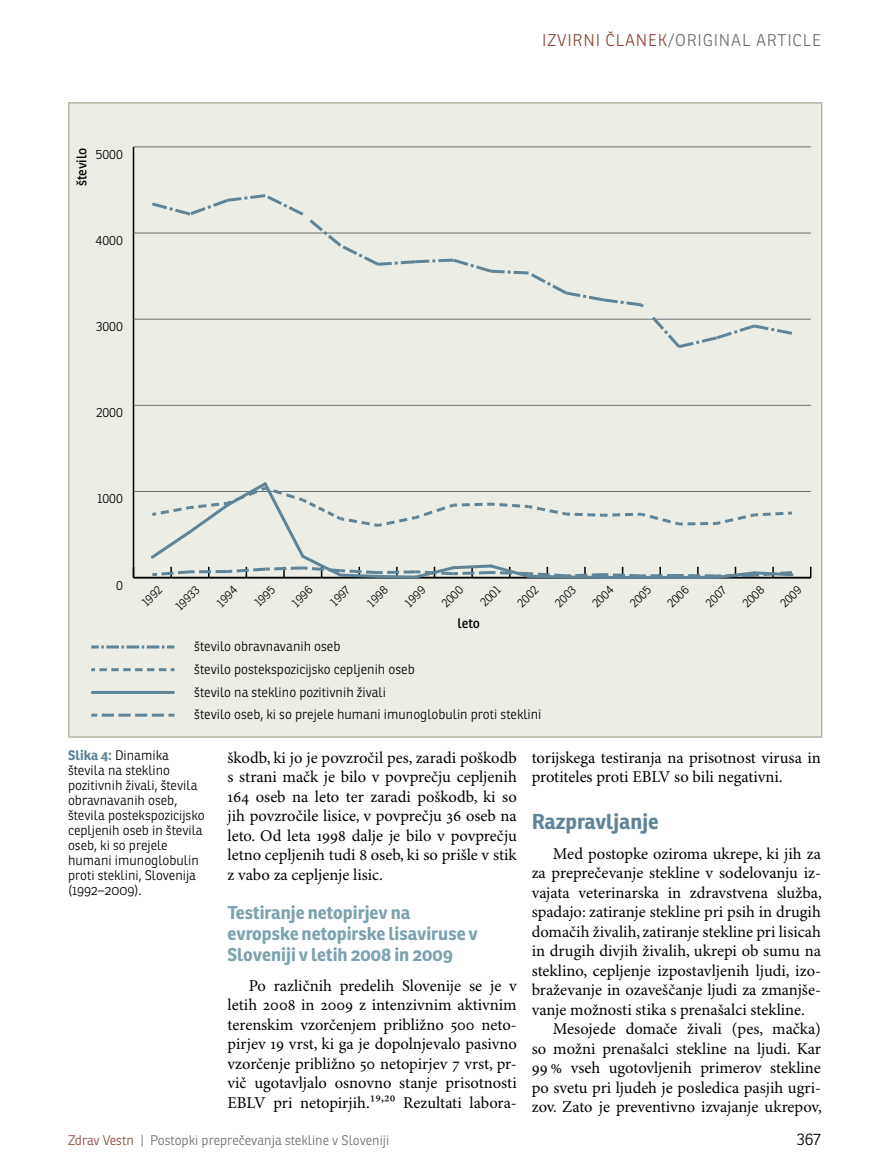
<style>
.page{position:relative;width:872px;height:1166px;background:#fff}
.page>*{position:absolute;margin:0;border:0;box-sizing:border-box;transform-origin:0 0}
.t1{font:700 21px "Ronnia";color:#5f8498}
.t2{font:700 18px/21px "Ronnia";color:#7ca2af}
.t3{font:16.5px/19.5px "Minion Pro";color:#000;text-align:justify}
.t4{font:300 16.5px "Ronnia";letter-spacing:.05em;color:#6d6e71}
.t5{font:300 16.5px "Ronnia";color:#000}
.t6{font:300 13.5px/15px "Ronnia";color:#000}
.t7{font:300 13.5px "Ronnia";color:#6d6e71}
.t8{font:13.5px "Ronnia";color:#000}
.t9{font:300 13.05px "Ronnia";color:#000}
.t10{font:300 12px "Ronnia";color:#000}
.s1{color:#8a4638}
.s2{font-weight:700;color:#5f8498}
</style>
<div class="page">
<div style="left:69px;top:103px;width:752px;height:633px;background:#ecede5"></div>
<hr style="left:133px;top:147px;width:1px;height:430px;background:#000">
<hr style="left:133px;top:576px;width:677px;height:2px;background:#000">
<hr style="left:133px;top:491px;width:677px;height:1px;background:#6d6e71">
<hr style="left:133px;top:405px;width:677px;height:1px;background:#6d6e71">
<hr style="left:133px;top:319px;width:677px;height:1px;background:#6d6e71">
<hr style="left:133px;top:232px;width:677px;height:1px;background:#6d6e71">
<hr style="left:133px;top:146px;width:677px;height:1px;background:#6d6e71">
<svg style="left:149px;top:194px;width:646px;height:154px"></svg>
<svg style="left:148px;top:482px;width:647px;height:97px"></svg>
<svg style="left:91px;top:645px;width:83px;height:3px"></svg>
<svg style="left:91px;top:668px;width:83px;height:3px"></svg>
<hr style="left:91px;top:690px;width:83px;height:3px;background:#5f8498">
<svg style="left:91px;top:713px;width:83px;height:3px"></svg>
<p class="t4" style="left:542px;top:30px;width:280px"><span class="s1">Izvirn i član ek</span>/Original article</p>
<p class="t8" style="left:73px;top:186px;width:40px;rotate:-90deg">število</p>
<p class="t9" style="left:96px;top:146px;width:29px">5000</p>
<p class="t9" style="left:96px;top:232px;width:29px">4000</p>
<p class="t9" style="left:96px;top:318px;width:28px">3000</p>
<p class="t9" style="left:96px;top:404px;width:28px">2000</p>
<p class="t9" style="left:97px;top:490px;width:27px">1000</p>
<p class="t9" style="left:116px;top:576px;width:8px">0</p>
<p class="t10" style="left:139px;top:599px;width:25px;rotate:-45deg">1992</p>
<p class="t10" style="left:172px;top:603px;width:30px;rotate:-45deg">19933</p>
<p class="t10" style="left:213px;top:599px;width:25px;rotate:-45deg">1994</p>
<p class="t10" style="left:251px;top:599px;width:25px;rotate:-45deg">1995</p>
<p class="t10" style="left:289px;top:599px;width:25px;rotate:-45deg">1996</p>
<p class="t10" style="left:327px;top:598px;width:24px;rotate:-45deg">1997</p>
<p class="t10" style="left:364px;top:599px;width:25px;rotate:-45deg">1998</p>
<p class="t10" style="left:401px;top:599px;width:25px;rotate:-45deg">1999</p>
<p class="t10" style="left:438px;top:600px;width:26px;rotate:-45deg">2000</p>
<p class="t10" style="left:477px;top:599px;width:25px;rotate:-45deg">2001</p>
<p class="t10" style="left:514px;top:599px;width:26px;rotate:-45deg">2002</p>
<p class="t10" style="left:551px;top:599px;width:26px;rotate:-45deg">2003</p>
<p class="t10" style="left:589px;top:600px;width:26px;rotate:-45deg">2004</p>
<p class="t10" style="left:626px;top:600px;width:26px;rotate:-45deg">2005</p>
<p class="t10" style="left:664px;top:600px;width:26px;rotate:-45deg">2006</p>
<p class="t10" style="left:702px;top:599px;width:25px;rotate:-45deg">2007</p>
<p class="t10" style="left:739px;top:600px;width:26px;rotate:-45deg">2008</p>
<p class="t10" style="left:777px;top:600px;width:26px;rotate:-45deg">2009</p>
<p class="t6" style="left:194px;top:634px;width:349px;line-height:22.6px">število obravnavanih oseb<br>število postekspozicijsko cepljenih oseb<br>število na steklino pozitivnih živali<br>število oseb, ki so prejele humani imunoglobulin proti steklini</p>
<p class="t8" style="left:457px;top:614px;width:24px">leto</p>
<p class="t6" style="left:68px;top:747px;width:138px"><span class="s2">Slika 4:</span> Dinamika števila na steklino pozitivnih živali, števila obravnavanih oseb, števila postekspozicijsko cepljenih oseb in števila oseb, ki so prejele humani imunoglobulin proti steklini, Slovenija (1992–2009).</p>
<p class="t3" style="left:531px;top:748px;width:291px">torijskega testiranja na prisotnost virusa in protiteles proti EBLV so bili negativni.</p>
<p class="t3" style="left:227px;top:748px;width:291px">škodb, ki jo je povzročil pes, zaradi poškodb s strani mačk je bilo v povprečju cepljenih 164 oseb na leto ter zaradi poškodb, ki so jih povzročile lisice, v povprečju 36 oseb na leto. Od leta 1998 dalje je bilo v povprečju letno cepljenih tudi 8 oseb, ki so prišle v stik z vabo za cepljenje lisic.</p>
<p class="t2" style="left:227px;top:901px;width:252px">Testiranje netopirjev na evropske netopirske lisaviruse v<br>Sloveniji v letih 2008 in 2009</p>
<p class="t3" style="left:227px;top:976px;width:291px;text-indent:21px">Po različnih predelih Slovenije se je v letih 2008 in 2009 z intenzivnim aktivnim terenskim vzorčenjem približno 500 neto&shy;pirjev 19 vrst, ki ga je dopolnjevalo pasivno vzorčenje približno 50 netopirjev 7 vrst, pr&shy;vič ugotavljalo osnovno stanje prisotnosti EBLV pri netopirjih.19,20 Rezultati labora-</p>
<p class="t1" style="left:531px;top:807px;width:128px">Razpravljanje</p>
<p class="t3" style="left:532px;top:844px;width:291px;text-indent:21px">Med postopke oziroma ukrepe, ki jih za za preprečevanje stekline v sodelovanju iz&shy;vajata veterinarska in zdravstvena služba, spadajo: zatiranje stekline pri psih in drugih domačih živalih, zatiranje stekline pri lisicah in drugih divjih živalih, ukrepi ob sumu na steklino, cepljenje izpostavljenih ljudi, izo&shy;braževanje in ozaveščanje ljudi za zmanjše&shy;vanje možnosti stika s prenašalci stekline.</p>
<p class="t3" style="left:532px;top:1019px;width:291px;text-indent:21px">Mesojede domače živali (pes, mačka) so možni prenašalci stekline na ljudi. Kar 99 % vseh ugotovljenih primerov stekline po svetu pri ljudeh je posledica pasjih ugri&shy;zov. Zato je preventivno izvajanje ukrepov,</p>
<p class="t7" style="left:68px;top:1131px;width:323px"><span class="s1">Zdrav Vestn</span> | Postopki preprečevanja stekline v Sloveniji</p>
<p class="t5" style="left:796px;top:1128px;width:26px">367</p>
</div>
